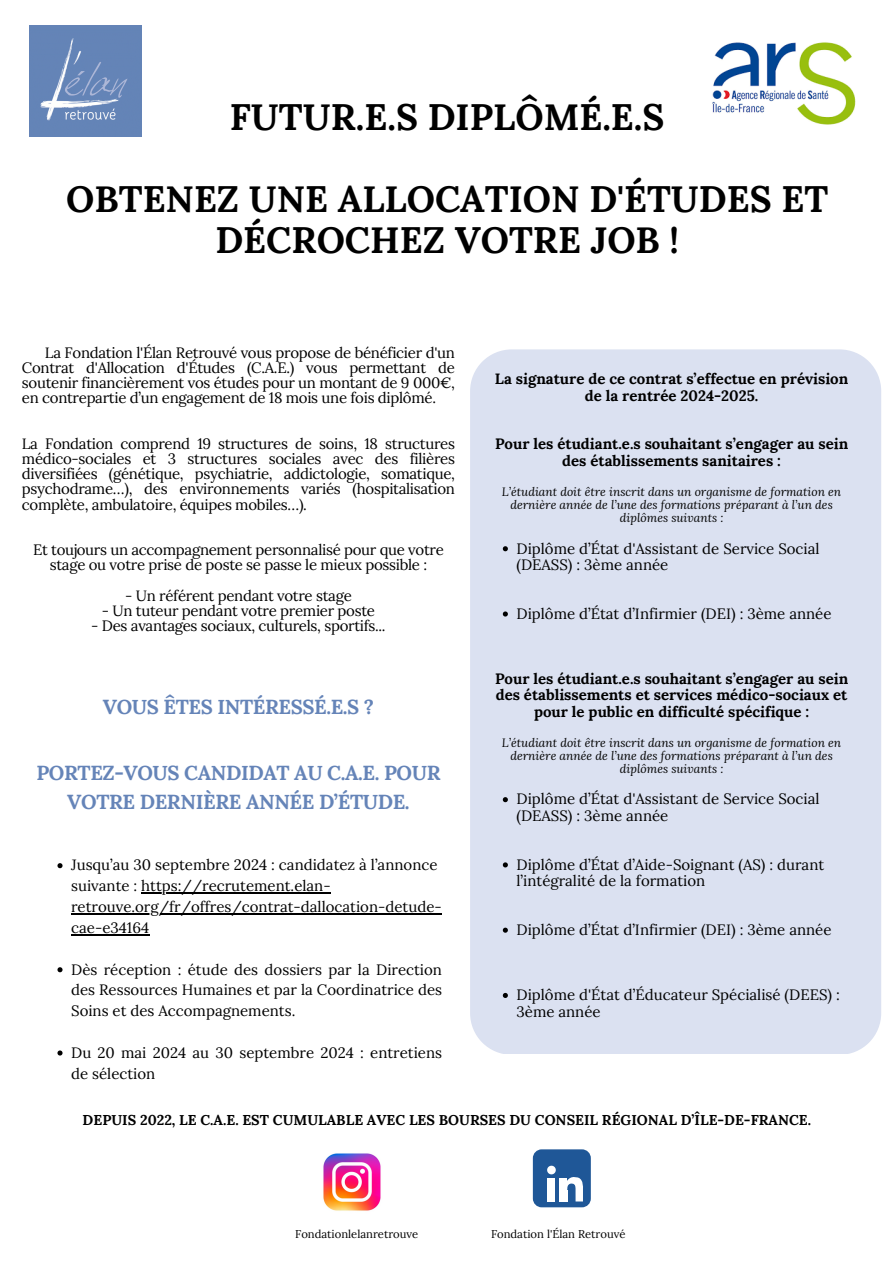
<style>
.page{position:relative;width:893px;height:1263px;background:#fff}
.page>*{position:absolute;margin:0;border:0;box-sizing:border-box;transform-origin:0 0}
.t1{font:700 36.75px/41.1px "Lora";color:#000;text-align:center}
.t2{font:700 20.25px/28.7px "Lora";letter-spacing:-.02em;color:#6584b8;text-align:center}
.t3{font:15px/15.1px "Lora";color:#000}
.t4{font:700 15px/16.4px "Lora";color:#000;text-align:center}
.t5{font:15px/15.1px "Lora";letter-spacing:-.02em;color:#000;text-align:center}
.t6{font:700 14.25px "Lora";color:#000}
.t7{font:italic 12px/12.9px "Lora";color:#000;text-align:center}
.t8{font:11.25px "Lora";color:#000}
</style>
<div class="page">
<img style="left:30px;top:25px;width:111px;height:112px">
<div style="left:470px;top:349px;width:411px;height:705px;background:#dbe1f1"></div>
<img style="left:712px;top:42px;width:144px;height:83px">
<img style="left:323px;top:1153px;width:58px;height:58px">
<div style="left:533px;top:1149px;width:58px;height:58px;background:#1f5797;border-radius:9px"></div>
<svg style="left:547px;top:1166px;width:9px;height:8px"></svg>
<div style="left:548px;top:1177px;width:7px;height:24px;background:#fff"></div>
<div style="left:560px;top:1177px;width:7px;height:24px;background:#fff"></div>
<svg style="left:565px;top:1177px;width:18px;height:24px"></svg>
<svg style="left:503px;top:546px;width:5px;height:5px"></svg>
<svg style="left:503px;top:611px;width:5px;height:5px"></svg>
<svg style="left:503px;top:797px;width:5px;height:5px"></svg>
<svg style="left:503px;top:862px;width:5px;height:5px"></svg>
<svg style="left:503px;top:928px;width:5px;height:5px"></svg>
<svg style="left:503px;top:993px;width:5px;height:5px"></svg>
<svg style="left:57px;top:863px;width:6px;height:5px"></svg>
<hr style="left:141px;top:892px;width:190px;height:1px;background:#000">
<hr style="left:71px;top:913px;width:371px;height:1px;background:#000">
<hr style="left:71px;top:934px;width:78px;height:1px;background:#000">
<svg style="left:57px;top:967px;width:6px;height:5px"></svg>
<svg style="left:57px;top:1050px;width:6px;height:5px"></svg>
<p class="t1" style="left:230px;top:96px;width:436px">FUTUR.E.S DIPLÔMÉ.E.S</p>
<p class="t1" style="left:66px;top:178px;width:763px">OBTENEZ UNE ALLOCATION D'ÉTUDES ET<br>DÉCROCHEZ VOTRE JOB !</p>
<h5 class="t3" style="left:22px;top:345px;width:434px;text-align:justify;text-indent:23px">La Fondation l'Élan Retrouvé vous propose de bénéficier d'un Contrat d'Allocation d'Études (C.A.E.) vous permettant de soutenir financièrement vos études pour un montant de 9 000€, en contrepartie d’un engagement de 18 mois une fois diplômé.</h5>
<h5 class="t3" style="left:22px;top:436px;width:434px;text-align:justify">La Fondation comprend 19 structures de soins, 18 structures médico-sociales et 3 structures sociales avec des filières diversifiées (génétique, psychiatrie, addictologie, somatique, psychodrame…), des environnements variés (hospitalisation complète, ambulatoire, équipes mobiles…).</h5>
<h5 class="t5" style="left:33px;top:542px;width:412px">Et toujours un accompagnement personnalisé pour que votre stage ou votre prise de poste se passe le mieux possible :</h5>
<h2 class="t5" style="left:125px;top:588px;width:228px">- Un référent pendant votre stage</h2>
<h2 class="t5" style="left:102px;top:603px;width:275px">- Un tuteur pendant votre premier poste</h2>
<h2 class="t5" style="left:91px;top:618px;width:296px">- Des avantages sociaux, culturels, sportifs...</h2>
<h2 class="t2" style="left:103px;top:692px;width:273px">VOUS ÊTES INTÉRESSÉ.E.S ?</h2>
<h4 class="t2" style="left:36px;top:758px;width:406px">PORTEZ-VOUS CANDIDAT AU C.A.E. POUR<br>VOTRE DERNIÈRE ANNÉE D’ÉTUDE.</h4>
<h3 class="t3" style="left:71px;top:854px;width:368px;line-height:20.9px">Jusqu’au 30 septembre 2024 : candidatez à l’annonce suivante : https://recrutement.elan-</h3>
<p class="t3" style="left:71px;top:896px;width:372px;line-height:20.9px">retrouve.org/fr/offres/contrat-dallocation-detude&shy;cae-e34164</p>
<p class="t3" style="left:71px;top:958px;width:372px;line-height:20.9px;text-align:justify">Dès réception : étude des dossiers par la Direction des Ressources Humaines et par la Coordinatrice des Soins et des Accompagnements.</p>
<p class="t3" style="left:71px;top:1042px;width:372px;line-height:20.9px">Du 20 mai 2024 au 30 septembre 2024 : entretiens de sélection</p>
<p class="t4" style="left:495px;top:370px;width:355px">La signature de ce contrat s’effectue en prévision de la rentrée 2024-2025.</p>
<p class="t4" style="left:495px;top:436px;width:355px">Pour les étudiant.e.s souhaitant s’engager au sein des établissements sanitaires :</p>
<p class="t7" style="left:502px;top:485px;width:341px">L’étudiant doit être inscrit dans un organisme de formation en dernière année de l’une des formations préparant à l’un des diplômes suivants :</p>
<h5 class="t3" style="left:516px;top:540px;width:305px;line-height:16.4px">Diplôme d’État d'Assistant de Service Social (DEASS) : 3ème année</h5>
<h5 class="t3" style="left:516px;top:606px;width:316px">Diplôme d’État d’Infirmier (DEI) : 3ème année</h5>
<p class="t4" style="left:495px;top:670px;width:355px">Pour les étudiant.e.s souhaitant s’engager au sein des établissements et services médico-sociaux et pour le public en difficulté spécifique :</p>
<p class="t7" style="left:502px;top:736px;width:341px">L’étudiant doit être inscrit dans un organisme de formation en dernière année de l’une des formations préparant à l’un des diplômes suivants :</p>
<p class="t3" style="left:516px;top:791px;width:305px;line-height:16.4px">Diplôme d’État d'Assistant de Service Social (DEASS) : 3ème année</p>
<p class="t3" style="left:516px;top:856px;width:309px;line-height:16.4px">Diplôme d’État d’Aide-Soignant (AS) : durant l’intégralité de la formation</p>
<p class="t3" style="left:516px;top:922px;width:316px">Diplôme d’État d’Infirmier (DEI) : 3ème année</p>
<p class="t3" style="left:516px;top:986px;width:325px;line-height:16.4px">Diplôme d'État d’Éducateur Spécialisé (DEES) :<br>3ème année</p>
<h4 class="t6" style="left:83px;top:1110px;width:730px">DEPUIS 2022, LE C.A.E. EST CUMULABLE AVEC LES BOURSES DU CONSEIL RÉGIONAL D’ÎLE-DE-FRANCE.</h4>
<p class="t8" style="left:295px;top:1227px;width:125px">Fondationlelanretrouve</p>
<p class="t8" style="left:491px;top:1227px;width:136px">Fondation l'Élan Retrouvé</p>
</div>
